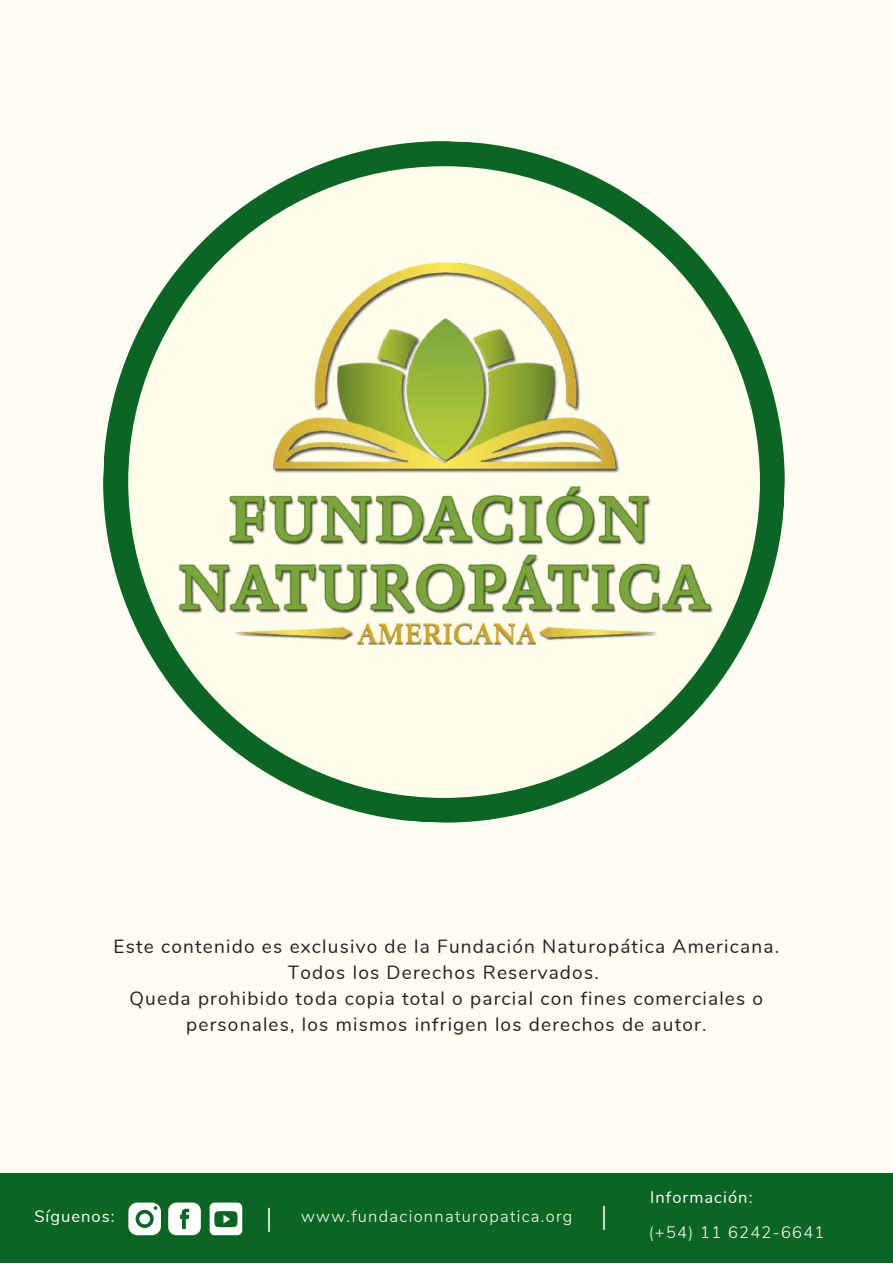
<style>
.page{position:relative;width:893px;height:1264px;background:#fff}
.page>*{position:absolute;margin:0;border:0;box-sizing:border-box;transform-origin:0 0}
.t1{font:19.05px/25.8px "Nunito";letter-spacing:.065em;color:#231f20;text-align:center}
.t2{font:300 16.5px "Nunito";letter-spacing:.08em;color:#fff}
.t3{font:16.5px "Nunito";letter-spacing:.065em;color:#fff}
.s1{font-size:26.85px}
</style>
<div class="page">
<div style="left:0;top:0;width:892px;height:1262px;background:#fffdf3"></div>
<svg style="left:103px;top:141px;width:682px;height:682px"></svg>
<div style="left:128px;top:166px;width:632px;height:632px;background:#fffdeb;border-radius:50%"></div>
<img style="left:144px;top:243px;width:599px;height:425px">
<div style="left:0;top:1173px;width:892px;height:89px;background:#0b6623"></div>
<svg style="left:168px;top:1202px;width:33px;height:33px"></svg>
<div style="left:209px;top:1202px;width:33px;height:33px;background:#fff;border-radius:5px"></div>
<svg style="left:214px;top:1211px;width:23px;height:16px"></svg>
<svg style="left:128px;top:1202px;width:33px;height:33px"></svg>
<p class="t1" style="left:114px;top:933px;width:667px">Este contenido es exclusivo de la Fundación Naturopática Americana.<br>Todos los Derechos Reservados.<br>Queda prohibido toda copia total o parcial con fines comerciales o personales, los mismos infrigen los derechos de autor.</p>
<p class="t3" style="left:34px;top:1205px;width:82px">Síguenos:</p>
<p class="t2" style="left:266px;top:1205px;width:343px"><span class="s1">|</span> www.fundacionnaturopatica.org <span class="s1">|</span></p>
<p class="t3" style="left:650px;top:1186px;width:104px">Información:</p>
<p class="t2" style="left:648px;top:1221px;width:177px">(+54) 11 6242-6641</p>
</div>
